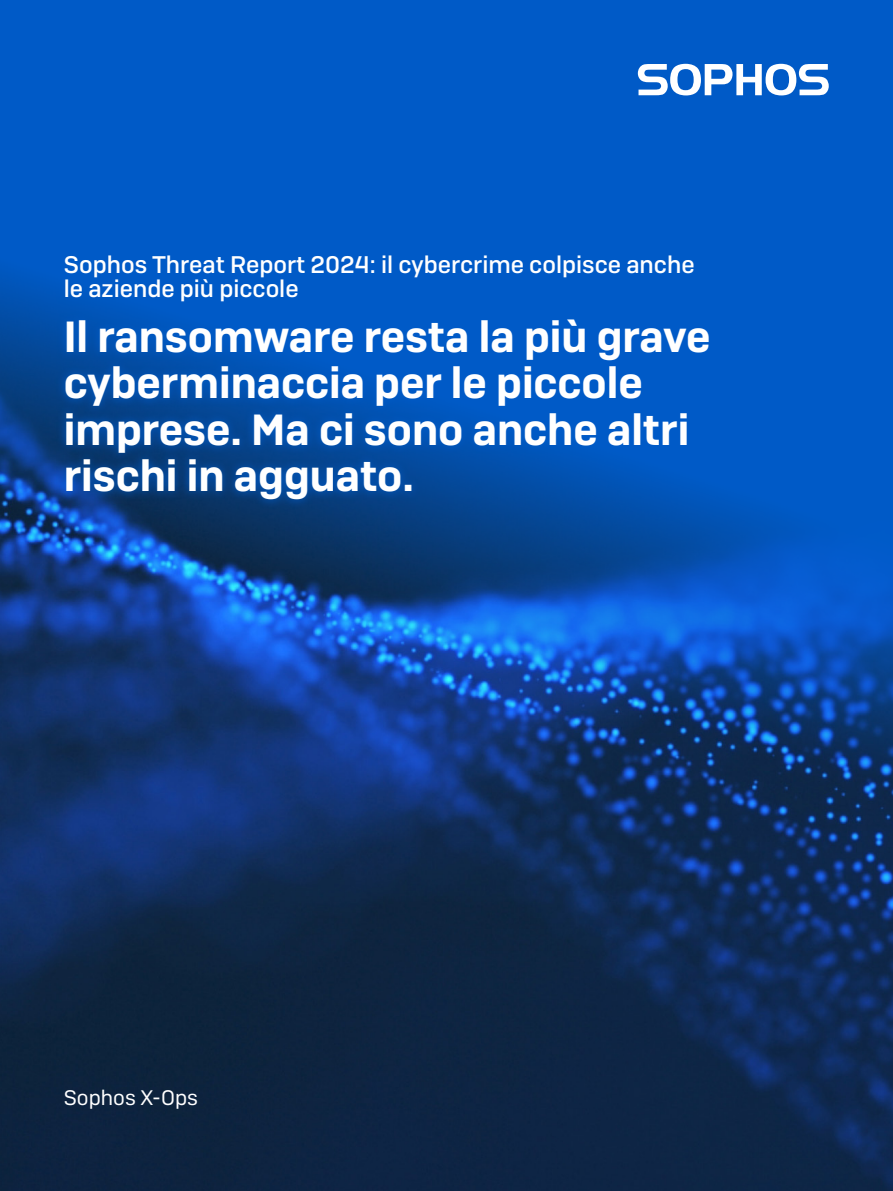
<style>
.page{position:relative;width:893px;height:1191px;background:#fff}
.page>*{position:absolute;margin:0;border:0;box-sizing:border-box;transform-origin:0 0}
.Intro_Header{font:600 43.5px/46.5px "Sophos Sans";color:#fff}
.t1{font:500 24px/24px "Sophos Sans";color:#fff}
.Author{font:21px "Sophos Sans";color:#fff}
</style>
<div class="page">
<img style="left:0;top:0;width:893px;height:1191px">
<svg style="left:638px;top:64px;width:191px;height:31px"></svg>
<svg style="left:56px;top:246px;width:662px;height:262px;background:#0153b6"></svg>
<p class="t1" style="left:64px;top:252px;width:632px">Sophos Threat Report 2024: il cybercrime colpisce anche le aziende più piccole</p>
<p class="Intro_Header" style="left:64px;top:313px;width:648px">Il ransomware resta la più grave cyberminaccia per le piccole imprese. Ma ci sono anche altri rischi in agguato.</p>
<p class="Author" style="left:64px;top:1085px;width:136px">Sophos X-Ops</p>
</div>
